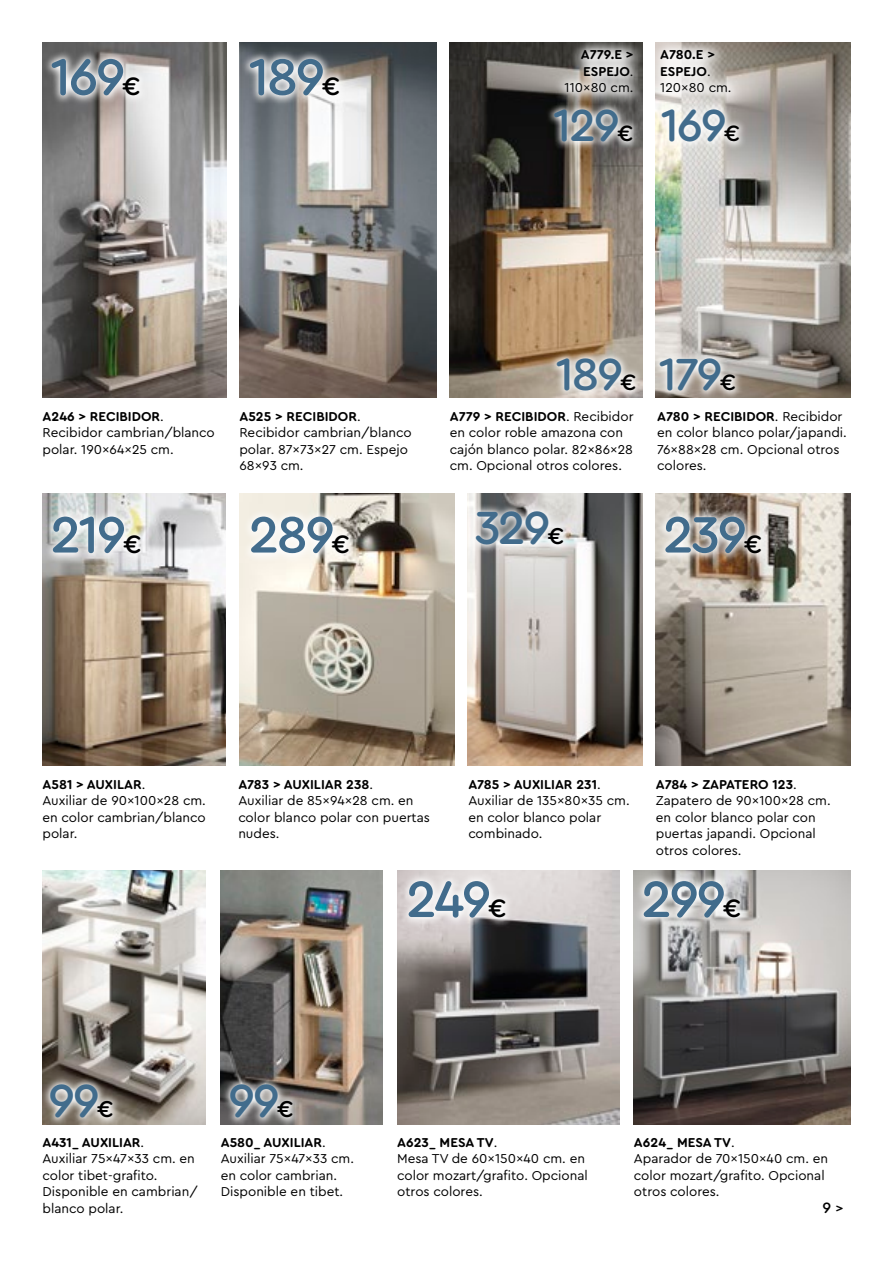
<style>
.page{position:relative;width:893px;height:1263px;background:#fff}
.page>*{position:absolute;margin:0;border:0;box-sizing:border-box;transform-origin:0 0}
.t1{font:500 53.55px "Cera Round Pro";letter-spacing:-.05em;color:#426c8c}
.t2{font:500 48.75px "Cera Round Pro";letter-spacing:-.05em;color:#426c8c}
.t3{font:500 47.1px "Cera Round Pro";letter-spacing:-.05em;color:#426c8c}
.t4{font:500 15.75px "Cera Round Pro";color:#000}
.t5{font:13.5px/16.5px "Cera Round Pro";color:#000}
.t6{font:700 13.5px "Cera Round Pro";color:#000}
.s1{font-size:26.4px;color:#000}
.s2{font-weight:400}
.s3{font-size:23.25px;color:#000}
.s4{font-weight:700}
.s5{font-size:24px;color:#000}
.s6{font-size:14.25px}
</style>
<div class="page">
<img style="left:43px;top:493px;width:182px;height:273px">
<img style="left:43px;top:870px;width:163px;height:254px">
<img style="left:221px;top:870px;width:161px;height:254px">
<img style="left:450px;top:43px;width:192px;height:355px">
<img style="left:43px;top:43px;width:184px;height:355px">
<img style="left:239px;top:43px;width:198px;height:355px">
<svg style="left:552px;top:42px;width:91px;height:64px;background:#999793"></svg>
<img style="left:240px;top:493px;width:214px;height:273px">
<img style="left:468px;top:493px;width:174px;height:273px">
<img style="left:397px;top:870px;width:222px;height:254px">
<img style="left:634px;top:870px;width:216px;height:254px">
<svg style="left:42px;top:49px;width:107px;height:56px;background:#b2b0af"></svg>
<svg style="left:43px;top:507px;width:107px;height:56px"></svg>
<svg style="left:399px;top:871px;width:116px;height:56px"></svg>
<svg style="left:634px;top:871px;width:115px;height:56px"></svg>
<svg style="left:242px;top:507px;width:116px;height:56px"></svg>
<svg style="left:468px;top:503px;width:103px;height:51px"></svg>
<svg style="left:42px;top:1075px;width:79px;height:50px;background:#a39c94"></svg>
<svg style="left:221px;top:1075px;width:80px;height:50px;background:#95928f"></svg>
<svg style="left:241px;top:49px;width:108px;height:56px"></svg>
<svg style="left:549px;top:349px;width:94px;height:49px;background:#cfc6bb"></svg>
<svg style="left:546px;top:101px;width:95px;height:50px;background:#8f8b87"></svg>
<img style="left:656px;top:493px;width:194px;height:273px">
<img style="left:655px;top:43px;width:195px;height:355px">
<svg style="left:655px;top:42px;width:88px;height:59px"></svg>
<svg style="left:655px;top:349px;width:88px;height:49px;background:#c8c3bd"></svg>
<svg style="left:655px;top:101px;width:92px;height:50px"></svg>
<svg style="left:656px;top:507px;width:114px;height:56px;background:#c6beb6"></svg>
<p class="t1" style="left:50px;top:40px;width:92px">169<span class="s1">€</span></p>
<p class="t1" style="left:249px;top:40px;width:93px">189<span class="s1">€</span></p>
<p class="t6" style="left:581px;top:45px;width:54px">A779.E &gt;</p>
<p class="t6" style="left:583px;top:62px;width:52px">ESPEJO<span class="s2">.</span></p>
<p class="t5" style="left:565px;top:79px;width:70px">110x80 cm.</p>
<p class="t3" style="left:553px;top:93px;width:82px">129<span class="s3">€</span></p>
<p class="t6" style="left:660px;top:45px;width:56px">A780.E &gt;</p>
<p class="t6" style="left:660px;top:62px;width:52px">ESPEJO<span class="s2">.</span></p>
<p class="t5" style="left:660px;top:79px;width:73px">120x80 cm.</p>
<p class="t3" style="left:661px;top:93px;width:81px">169<span class="s3">€</span></p>
<p class="t6" style="left:43px;top:407px;width:123px">A246 &gt; RECIBIDOR<span class="s2">.</span></p>
<p class="t5" style="left:43px;top:424px;width:174px">Recibidor cambrian/blanco polar. 190x64x25 cm.</p>
<p class="t1" style="left:50px;top:498px;width:93px">219<span class="s1">€</span></p>
<p class="t6" style="left:239px;top:407px;width:123px">A525 &gt; RECIBIDOR<span class="s2">.</span></p>
<p class="t5" style="left:239px;top:424px;width:174px">Recibidor cambrian/blanco polar. 87x73x27 cm. Espejo<br>68x93 cm.</p>
<p class="t3" style="left:556px;top:342px;width:82px">189<span class="s3">€</span></p>
<p class="t3" style="left:659px;top:342px;width:79px">179<span class="s3">€</span></p>
<p class="t5" style="left:450px;top:407px;width:185px"><span class="s4">A779 &gt; RECIBIDOR</span>. Recibidor en color roble amazona con cajón blanco polar. 82x86x28 cm. Opcional otros colores.</p>
<p class="t6" style="left:657px;top:407px;width:187px">A780 &gt; RECIBIDOR<span class="s2">. Recibidor</span></p>
<p class="t5" style="left:657px;top:424px;width:191px">en color blanco polar/japandi.<br>76x88x28 cm. Opcional otros colores.</p>
<p class="t1" style="left:249px;top:498px;width:103px">289<span class="s1">€</span></p>
<p class="t2" style="left:474px;top:494px;width:91px">329<span class="s5">€</span></p>
<p class="t1" style="left:663px;top:498px;width:101px">239<span class="s1">€</span></p>
<p class="t6" style="left:43px;top:775px;width:104px">A581 &gt; AUXILAR<span class="s2">.</span></p>
<p class="t5" style="left:43px;top:792px;width:165px;text-align:justify">Auxiliar de 90x100x28 cm. en color cambrian/blanco polar.</p>
<p class="t6" style="left:238px;top:775px;width:136px">A783 &gt; AUXILIAR 238<span class="s2">.</span></p>
<p class="t5" style="left:238px;top:792px;width:177px">Auxiliar de 85x94x28 cm. en</p>
<p class="t5" style="left:238px;top:808px;width:193px">color blanco polar con puertas</p>
<p class="t5" style="left:238px;top:825px;width:43px">nudes.</p>
<p class="t6" style="left:468px;top:775px;width:134px">A785 &gt; AUXILIAR 231<span class="s2">.</span></p>
<p class="t5" style="left:468px;top:792px;width:163px">Auxiliar de 135x80x35 cm. en color blanco polar</p>
<p class="t5" style="left:468px;top:825px;width:76px">combinado.</p>
<p class="t6" style="left:656px;top:775px;width:142px">A784 &gt; ZAPATERO 123<span class="s2">.</span></p>
<p class="t5" style="left:656px;top:792px;width:176px">Zapatero de 90x100x28 cm.</p>
<p class="t5" style="left:656px;top:808px;width:162px;text-align:justify">en color blanco polar con puertas japandi. Opcional otros colores.</p>
<p class="t1" style="left:406px;top:862px;width:102px">249<span class="s1">€</span></p>
<p class="t1" style="left:641px;top:862px;width:102px">299<span class="s1">€</span></p>
<p class="t2" style="left:48px;top:1067px;width:67px">99<span class="s5">€</span></p>
<p class="t2" style="left:228px;top:1067px;width:67px">99<span class="s5">€</span></p>
<p class="t6" style="left:43px;top:1133px;width:103px">A431_ AUXILIAR<span class="s2">.</span></p>
<p class="t5" style="left:43px;top:1150px;width:154px">Auxiliar 75x47x33 cm. en color tibet-grafito.</p>
<p class="t5" style="left:43px;top:1183px;width:157px">Disponible en cambrian/ blanco polar.</p>
<p class="t6" style="left:221px;top:1133px;width:107px">A580_ AUXILIAR<span class="s2">.</span></p>
<p class="t5" style="left:221px;top:1150px;width:135px">Auxiliar 75x47x33 cm.</p>
<p class="t5" style="left:221px;top:1166px;width:118px">en color cambrian.</p>
<p class="t5" style="left:221px;top:1183px;width:124px">Disponible en tibet.</p>
<p class="t6" style="left:397px;top:1133px;width:102px">A623_ MESA TV<span class="s2">.</span></p>
<p class="t5" style="left:397px;top:1150px;width:192px">Mesa TV de 60x150x40 cm. en color mozart/grafito. Opcional otros colores.</p>
<p class="t6" style="left:634px;top:1133px;width:102px">A624_ MESA TV<span class="s2">.</span></p>
<p class="t5" style="left:634px;top:1150px;width:196px">Aparador de 70x150x40 cm. en</p>
<p class="t5" style="left:634px;top:1166px;width:192px">color mozart/grafito. Opcional otros colores.</p>
<p class="t4" style="left:822px;top:1197px;width:22px">9 <span class="s6">&gt;</span></p>
</div>
